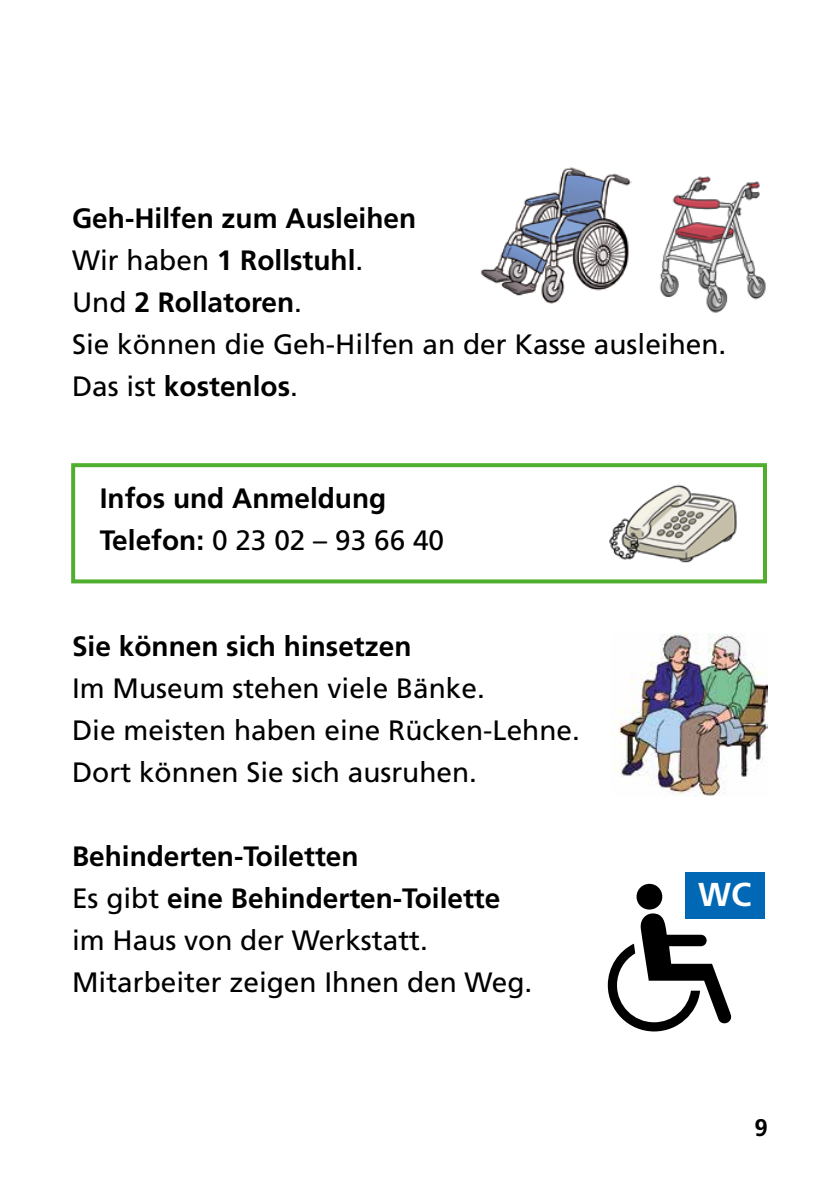
<style>
.page{position:relative;width:840px;height:1191px;background:#fff}
.page>*{position:absolute;margin:0;border:0;box-sizing:border-box;transform-origin:0 0}
.t1{font:700 33px "Frutiger LT";color:#fff}
.t2{font:28px/42px "Frutiger LT";color:#000}
.t3{font:700 28px/42px "Frutiger LT";color:#000}
.t4{font:700 24px "Frutiger LT";color:#000}
.s1{font-weight:700}
.s2{font-weight:400}
</style>
<div class="page">
<img style="left:480px;top:167px;width:150px;height:137px">
<img style="left:618px;top:633px;width:148px;height:163px">
<img style="left:659px;top:176px;width:107px;height:137px">
<div style="left:71px;top:463px;width:695px;height:120px;border:4px solid #50ae2f"></div>
<img style="left:609px;top:484px;width:128px;height:79px">
<div style="left:636px;top:884px;width:26px;height:25px;background:#000;border-radius:50%"></div>
<svg style="left:607px;top:913px;width:124px;height:118px"></svg>
<div style="left:684px;top:872px;width:80px;height:47px;background:#0068b4"></div>
<p class="t2" style="left:72px;top:197px;width:655px"><span class="s1">Geh-Hilfen zum Ausleihen<br></span>Wir haben <span class="s1">1 Rollstuhl</span>.<br>Und <span class="s1">2 Rollatoren</span>.<br>Sie können die Geh-Hilfen an der Kasse ausleihen.<br>Das ist <span class="s1">kostenlos</span>.</p>
<p class="t3" style="left:100px;top:477px;width:346px">Infos und Anmeldung<br>Telefon: <span class="s2">0 23 02 – 93 66 40</span></p>
<p class="t3" style="left:72px;top:625px;width:341px">Sie können sich hinsetzen</p>
<p class="t2" style="left:72px;top:667px;width:509px">Im Museum stehen viele Bänke.<br>Die meisten haben eine Rücken-Lehne.<br>Dort können Sie sich ausruhen.</p>
<p class="t2" style="left:72px;top:835px;width:461px"><span class="s1">Behinderten-Toiletten<br></span>Es gibt <span class="s1">eine Behinderten-Toilette </span>im Haus von der Werkstatt.<br>Mitarbeiter zeigen Ihnen den Weg.</p>
<p class="t1" style="left:697px;top:875px;width:55px">WC</p>
<p class="t4" style="left:754px;top:1113px;width:15px">9</p>
</div>
